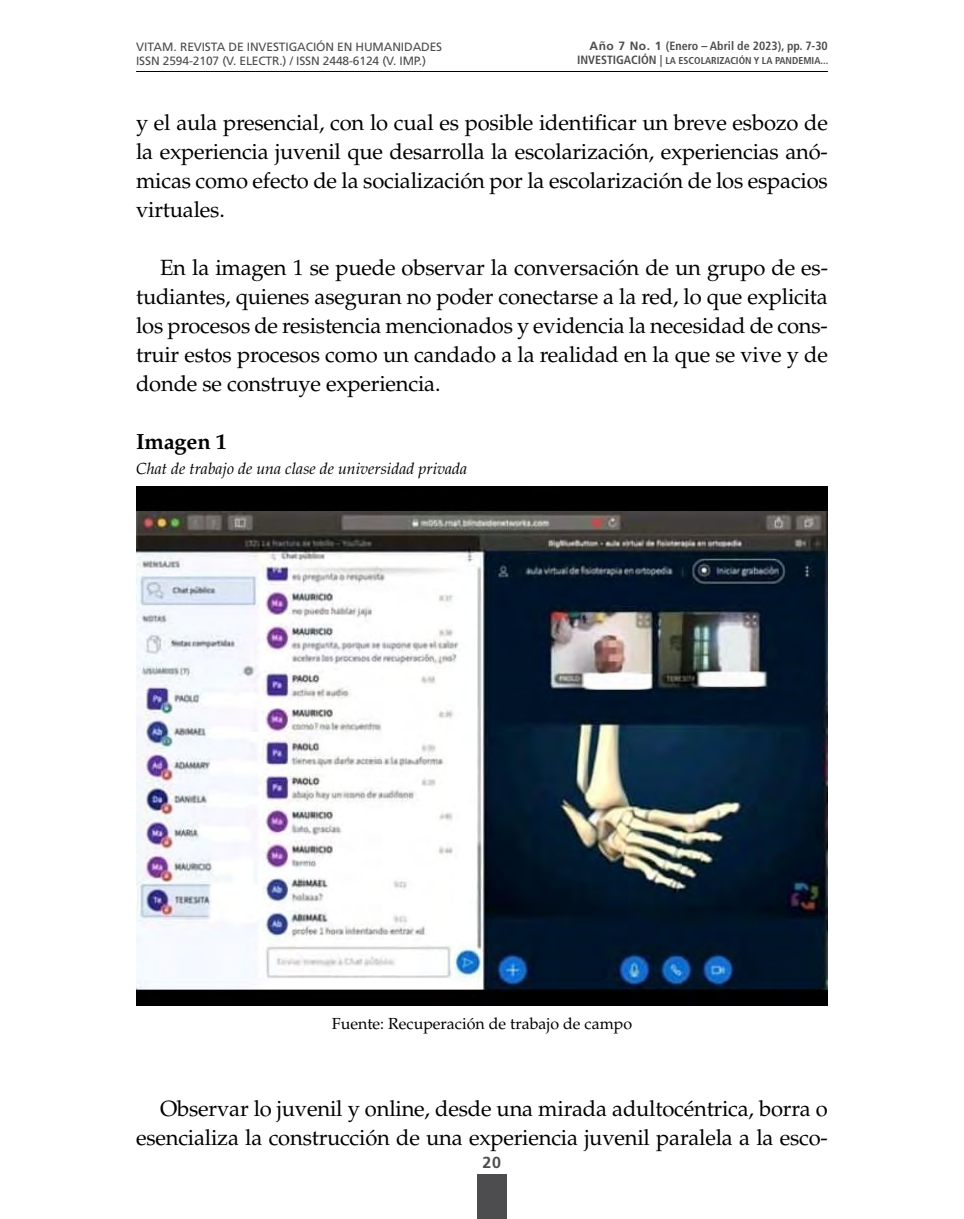
<style>
.page{position:relative;width:964px;height:1219px;background:#fff}
.page>*{position:absolute;margin:0;border:0;box-sizing:border-box;transform-origin:0 0}
.t1{font:22px/29px "Palatino LT Std";letter-spacing:-.01em;color:#000;text-align:justify}
.t2{font:700 22px "Palatino LT Std";letter-spacing:-.01em;color:#000}
.t3{font:italic 16px "Palatino LT Std";color:#000}
.t4{font:16px "Palatino LT Std";color:#000}
.t5{font:700 16px "Frutiger LT Std";color:#4d4d4f}
.t6{font:12px/14px "Frutiger LT Std";letter-spacing:-.01em;color:#4d4d4f}
.t7{font:700 condensed 12px "Frutiger LT Std";color:#4d4d4f}
.t8{font:700 condensed 10px "Frutiger LT Std";color:#4d4d4f}
.s1{font-style:inherit}
.s2{font-stretch:normal}
.s3{font-size:12px}
</style>
<div class="page">
<img style="left:136px;top:486px;width:692px;height:520px">
<hr style="left:136px;top:71px;width:692px;height:1px;background:#000">
<div style="left:477px;top:1174px;width:30px;height:45px;background:#4d4d4f"></div>
<p class="t6" style="left:136px;top:40px;width:308px"><span class="s1">VITAM.</span> REVISTA DE INVESTIGACIÓN EN HUMANIDADES<br>ISSN 2594-2107 (V. ELECTR.) / ISSN 2448-6124 (V. IMP.)</p>
<p class="t7" style="left:589px;top:39px;width:240px"><span class="s2">Año 7 No. 1</span> (Enero – Abril de 2023), pp. 7-30</p>
<p class="t8" style="left:577px;top:55px;width:253px"><span class="s3">INVESTIGACIÓN |</span> LA ESCOLARIZACIÓN Y LA PANDEMIA...</p>
<p class="t1" style="left:136px;top:108px;width:693px">y el aula presencial, con lo cual es posible identificar un breve esbozo de la experiencia juvenil que desarrolla la escolarización, experiencias anó&shy;micas como efecto de la socialización por la escolarización de los espacios virtuales.</p>
<p class="t1" style="left:136px;top:253px;width:693px;text-indent:24px">En la imagen 1 se puede observar la conversación de un grupo de es&shy;tudiantes, quienes aseguran no poder conectarse a la red, lo que explicita los procesos de resistencia mencionados y evidencia la necesidad de cons&shy;truir estos procesos como un candado a la realidad en la que se vive y de donde se construye experiencia.</p>
<p class="t2" style="left:136px;top:429px;width:92px">Imagen 1</p>
<p class="t3" style="left:136px;top:460px;width:333px">Chat de trabajo de una clase de universidad privada</p>
<p class="t4" style="left:332px;top:1014px;width:302px">Fuente: Recuperación de trabajo de campo</p>
<p class="t1" style="left:136px;top:1094px;width:693px;text-align:right">Observar lo juvenil y online, desde una mirada adultocéntrica, borra o esencializa la construcción de una experiencia juvenil paralela a la esco-</p>
<p class="t5" style="left:482px;top:1153px;width:20px">20</p>
</div>
